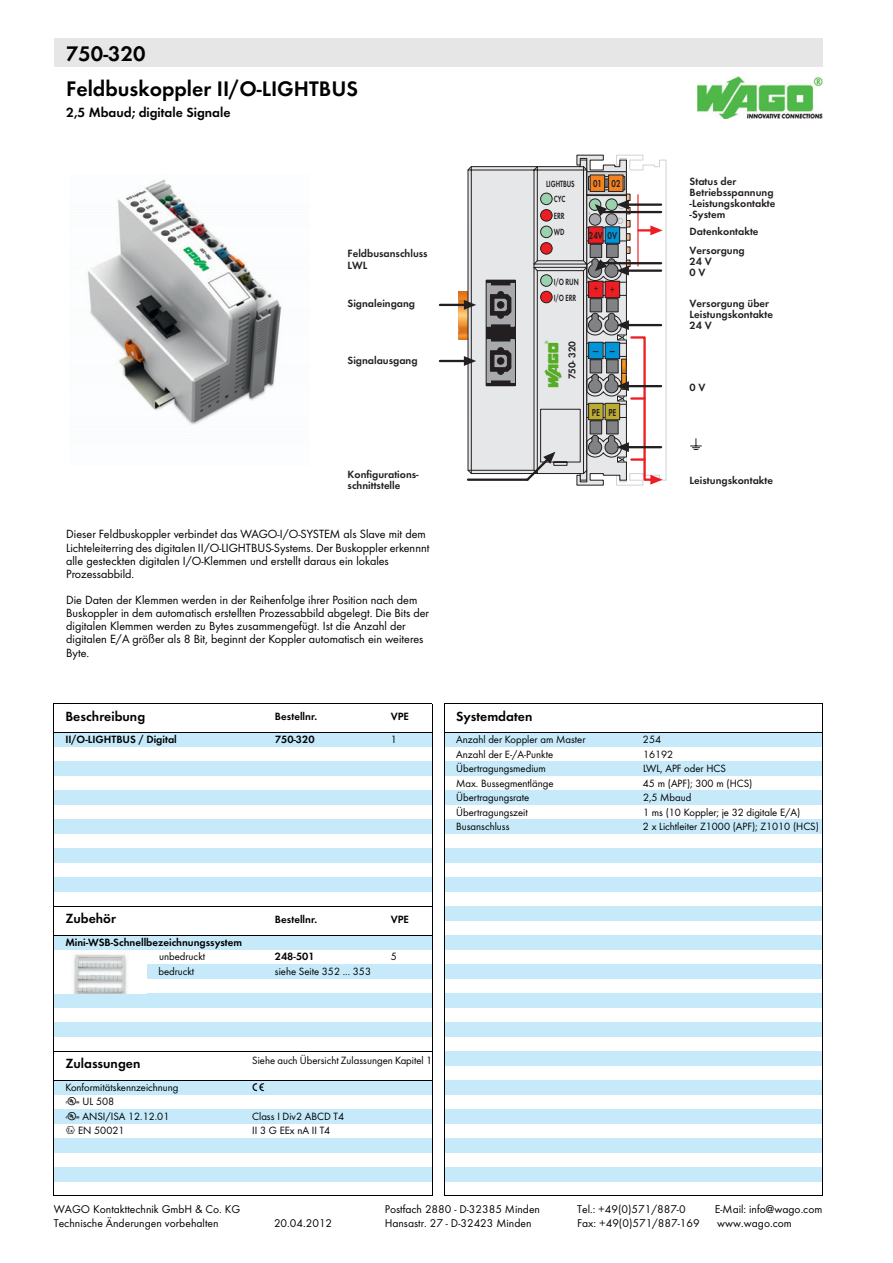
<style>
.page{position:relative;width:893px;height:1263px;background:#fff}
.page>*{position:absolute;margin:0;border:0;box-sizing:border-box;transform-origin:0 0}
.t1{font:700 21.9px/35.2px "WAGO Futura FM";color:#000}
.t2{font:700 13.8px "WAGO Futura FM";color:#000}
.t3{font:12.3px/13.2px "WAGO Futura FM";color:#000}
.t4{font:11.7px/14px "Futura TOT Boo";color:#000}
.t5{font:10.95px/14.4px "WAGO Futura FM";color:#000}
.t6{font:10.95px/10.9px "WAGO Futura Dem";color:#231f20}
.t7{font:700 10.95px "WAGO Futura FM";color:#000}
.t8{font:10.5px "WAGO Futura Dem";color:#231f20;scale:.75 1}
.t9{font:10.2px "WAGO Futura Dem";letter-spacing:-.01em;color:#231f20}
.t10{font:9.3px/16.5px "WAGO Futura Dem";color:#231f20;text-align:justify;scale:.7 1}
.t11{font:9.3px/15.3px "WAGO Futura Boo";color:#a8a9ad}
.t12{font:4.65px "WAGO Futura Boo";color:#a8a9ad}
</style>
<div class="page">
<div style="left:54px;top:733px;width:769px;height:14px;background:#c6eafa"></div>
<div style="left:54px;top:762px;width:769px;height:14px;background:#c6eafa"></div>
<div style="left:54px;top:791px;width:769px;height:14px;background:#c6eafa"></div>
<div style="left:54px;top:820px;width:769px;height:14px;background:#c6eafa"></div>
<div style="left:54px;top:849px;width:769px;height:14px;background:#c6eafa"></div>
<div style="left:54px;top:877px;width:769px;height:15px;background:#c6eafa"></div>
<div style="left:54px;top:906px;width:769px;height:15px;background:#c6eafa"></div>
<div style="left:54px;top:935px;width:769px;height:15px;background:#c6eafa"></div>
<div style="left:54px;top:964px;width:769px;height:15px;background:#c6eafa"></div>
<div style="left:54px;top:993px;width:769px;height:15px;background:#c6eafa"></div>
<div style="left:54px;top:1022px;width:769px;height:15px;background:#c6eafa"></div>
<div style="left:54px;top:1051px;width:769px;height:15px;background:#c6eafa"></div>
<div style="left:54px;top:1080px;width:769px;height:14px;background:#c6eafa"></div>
<div style="left:54px;top:1109px;width:769px;height:14px;background:#c6eafa"></div>
<div style="left:54px;top:1138px;width:769px;height:14px;background:#c6eafa"></div>
<div style="left:54px;top:1167px;width:769px;height:14px;background:#c6eafa"></div>
<div style="left:0;top:38px;width:823px;height:29px;background:#e6e6e6"></div>
<div style="left:432px;top:700px;width:12px;height:494px;background:#fff"></div>
<img style="left:87px;top:179px;width:195px;height:246px">
<svg style="left:690px;top:439px;width:11px;height:11px"></svg>
<hr style="left:440px;top:304px;width:25px;height:2px;background:#231f20">
<hr style="left:440px;top:360px;width:25px;height:2px;background:#231f20">
<div style="left:54px;top:906px;width:93px;height:29px;background:#fff"></div>
<div style="left:147px;top:906px;width:231px;height:29px;background:#fff"></div>
<div style="left:378px;top:906px;width:54px;height:29px;background:#fff"></div>
<div style="left:54px;top:950px;width:93px;height:43px;background:#fff"></div>
<div style="left:54px;top:1051px;width:186px;height:29px;background:#fff"></div>
<div style="left:240px;top:1051px;width:192px;height:29px;background:#fff"></div>
<hr style="left:53px;top:704px;width:1px;height:202px;background:#000">
<hr style="left:432px;top:704px;width:1px;height:202px;background:#000">
<hr style="left:53px;top:704px;width:379px;height:1px;background:#000">
<hr style="left:53px;top:732px;width:379px;height:1px;background:#000">
<hr style="left:53px;top:907px;width:1px;height:144px;background:#000">
<hr style="left:432px;top:907px;width:1px;height:144px;background:#000">
<hr style="left:53px;top:906px;width:379px;height:1px;background:#000">
<hr style="left:53px;top:935px;width:379px;height:1px;background:#000">
<hr style="left:53px;top:1051px;width:1px;height:144px;background:#000">
<hr style="left:432px;top:1051px;width:1px;height:144px;background:#000">
<hr style="left:53px;top:1051px;width:379px;height:1px;background:#000">
<hr style="left:53px;top:1080px;width:379px;height:1px;background:#000">
<hr style="left:53px;top:1196px;width:379px;height:1px;background:#000">
<img style="left:73px;top:954px;width:56px;height:39px">
<hr style="left:444px;top:704px;width:1px;height:491px;background:#000">
<hr style="left:822px;top:704px;width:1px;height:491px;background:#000">
<hr style="left:444px;top:704px;width:379px;height:1px;background:#000">
<hr style="left:444px;top:732px;width:379px;height:1px;background:#000">
<hr style="left:444px;top:1196px;width:379px;height:1px;background:#000">
<img style="left:52px;top:38px;width:2px;height:29px">
<div style="left:0;top:38px;width:52px;height:29px;background:#fff"></div>
<img style="left:697px;top:77px;width:125px;height:42px">
<svg style="left:458px;top:154px;width:209px;height:332px"></svg>
<h1 class="t1" style="left:66px;top:37px;width:293px">750-320<br>Feldbuskoppler II/O-LIGHTBUS</h1>
<p class="t2" style="left:66px;top:106px;width:166px">2,5 Mbaud; digitale Signale</p>
<p class="t10" style="left:546px;top:176px;width:42px">LIGHTBUS</p>
<p class="t10" style="left:554px;top:192px;width:18px">CYC ERR WD</p>
<p class="t8" style="left:593px;top:179px;width:38px">01 02</p>
<p class="t12" style="left:588px;top:197px;width:4px">A</p>
<p class="t12" style="left:588px;top:212px;width:4px">B</p>
<p class="t11" style="left:618px;top:199px;width:7px">C<br>D</p>
<p class="t8" style="left:589px;top:231px;width:39px">24V 0V</p>
<p class="t6" style="left:690px;top:177px;width:87px">Status der<br>Betriebsspannung -Leistungskontakte -System</p>
<p class="t6" style="left:690px;top:227px;width:70px">Datenkontakte</p>
<p class="t6" style="left:348px;top:248px;width:82px;line-height:11.7px">Feldbusanschluss<br>LWL</p>
<p class="t6" style="left:348px;top:299px;width:69px">Signaleingang</p>
<p class="t10" style="left:554px;top:274px;width:37px">I/O RUN<br>I/O ERR</p>
<p class="t8" style="left:594px;top:284px;width:29px">+ +</p>
<p class="t6" style="left:690px;top:246px;width:57px">Versorgung<br>24 V<br>0 V</p>
<p class="t6" style="left:690px;top:298px;width:85px">Versorgung über<br>Leistungskontakte<br>24 V</p>
<p class="t6" style="left:348px;top:356px;width:72px">Signalausgang</p>
<p class="t9" style="left:567px;top:379px;width:40px;rotate:-90deg">750- 320</p>
<p class="t8" style="left:593px;top:345px;width:31px">— —</p>
<p class="t6" style="left:690px;top:382px;width:17px">0 V</p>
<p class="t8" style="left:592px;top:407px;width:34px">PE PE</p>
<p class="t6" style="left:348px;top:469px;width:73px">Konfigurations&shy;schnittstelle</p>
<p class="t6" style="left:690px;top:475px;width:85px">Leistungskontakte</p>
<p class="t3" style="left:66px;top:529px;width:365px">Dieser Feldbuskoppler verbindet das WAGO-I/O-SYSTEM als Slave mit dem Lichteleiterring des digitalen II/O-LIGHTBUS-Systems. Der Buskoppler erkennnt alle gesteckten digitalen I/O-Klemmen und erstellt daraus ein lokales Prozessabbild.</p>
<p class="t3" style="left:66px;top:594px;width:364px">Die Daten der Klemmen werden in der Reihenfolge ihrer Position nach dem Buskoppler in dem automatisch erstellten Prozessabbild abgelegt. Die Bits der digitalen Klemmen werden zu Bytes zusammengefügt. Ist die Anzahl der digitalen E/A größer als 8 Bit, beginnt der Koppler automatisch ein weiteres Byte.</p>
<p class="t2" style="left:65px;top:710px;width:81px">Beschreibung</p>
<p class="t7" style="left:275px;top:711px;width:44px">Bestellnr.</p>
<p class="t7" style="left:391px;top:711px;width:20px">VPE</p>
<p class="t7" style="left:65px;top:735px;width:113px">II/O-LIGHTBUS / Digital</p>
<p class="t7" style="left:275px;top:735px;width:41px">750-320</p>
<p class="t5" style="left:391px;top:733px;width:8px">1</p>
<p class="t2" style="left:456px;top:710px;width:78px">Systemdaten</p>
<p class="t5" style="left:456px;top:733px;width:131px">Anzahl der Koppler am Master</p>
<p class="t5" style="left:643px;top:733px;width:20px">254</p>
<p class="t5" style="left:456px;top:748px;width:99px">Anzahl der E-/A-Punkte</p>
<p class="t5" style="left:643px;top:748px;width:32px">16192</p>
<p class="t5" style="left:456px;top:762px;width:91px">Übertragungsmedium</p>
<p class="t5" style="left:643px;top:762px;width:84px">LWL, APF oder HCS</p>
<p class="t5" style="left:456px;top:777px;width:99px">Max. Bussegmentlänge</p>
<p class="t5" style="left:643px;top:777px;width:111px">45 m (APF); 300 m (HCS)</p>
<p class="t5" style="left:456px;top:791px;width:75px">Übertragungsrate</p>
<p class="t5" style="left:643px;top:791px;width:50px">2,5 Mbaud</p>
<p class="t5" style="left:456px;top:806px;width:73px">Übertragungszeit</p>
<p class="t5" style="left:643px;top:806px;width:159px">1 ms (10 Koppler; je 32 digitale E/A)</p>
<p class="t5" style="left:456px;top:820px;width:55px">Busanschluss</p>
<p class="t5" style="left:643px;top:820px;width:178px">2 x Lichtleiter Z1000 (APF); Z1010 (HCS)</p>
<p class="t2" style="left:65px;top:912px;width:52px">Zubehör</p>
<p class="t7" style="left:275px;top:914px;width:44px">Bestellnr.</p>
<p class="t7" style="left:391px;top:914px;width:20px">VPE</p>
<p class="t7" style="left:65px;top:937px;width:178px">Mini-WSB-Schnellbezeichnungssystem</p>
<p class="t5" style="left:159px;top:950px;width:48px">unbedruckt</p>
<p class="t7" style="left:275px;top:952px;width:41px">248-501</p>
<p class="t5" style="left:391px;top:950px;width:8px">5</p>
<p class="t5" style="left:158px;top:965px;width:37px">bedruckt</p>
<p class="t5" style="left:275px;top:965px;width:98px">siehe Seite 352 ... 353</p>
<p class="t2" style="left:65px;top:1057px;width:77px">Zulassungen</p>
<p class="t5" style="left:252px;top:1054px;width:181px">Siehe auch Übersicht Zulassungen Kapitel 1</p>
<p class="t5" style="left:83px;top:1081px;width:97px;text-indent:-17px">Konformitätskennzeichnung<br>UL 508<br>ANSI/ISA 12.12.01</p>
<p class="t5" style="left:252px;top:1110px;width:93px">Class I Div2 ABCD T4</p>
<p class="t5" style="left:65px;top:1124px;width:61px">✔ EN 50021</p>
<p class="t5" style="left:252px;top:1124px;width:80px">II 3 G EEx nA II T4</p>
<p class="t4" style="left:54px;top:1203px;width:188px">WAGO Kontakttechnik GmbH &amp; Co. KG<br>Technische Änderungen vorbehalten</p>
<p class="t4" style="left:274px;top:1217px;width:60px">20.04.2012</p>
<p class="t4" style="left:385px;top:1203px;width:157px">Postfach 2880 - D-32385 Minden<br>Hansastr. 27 - D-32423 Minden</p>
<p class="t4" style="left:577px;top:1203px;width:110px">Tel.: +49(0)571/887-0</p>
<p class="t4" style="left:715px;top:1203px;width:109px">E-Mail: info@wago.com</p>
<p class="t4" style="left:577px;top:1217px;width:124px">Fax: +49(0)571/887-169</p>
<p class="t4" style="left:717px;top:1217px;width:76px">www.wago.com</p>
</div>
